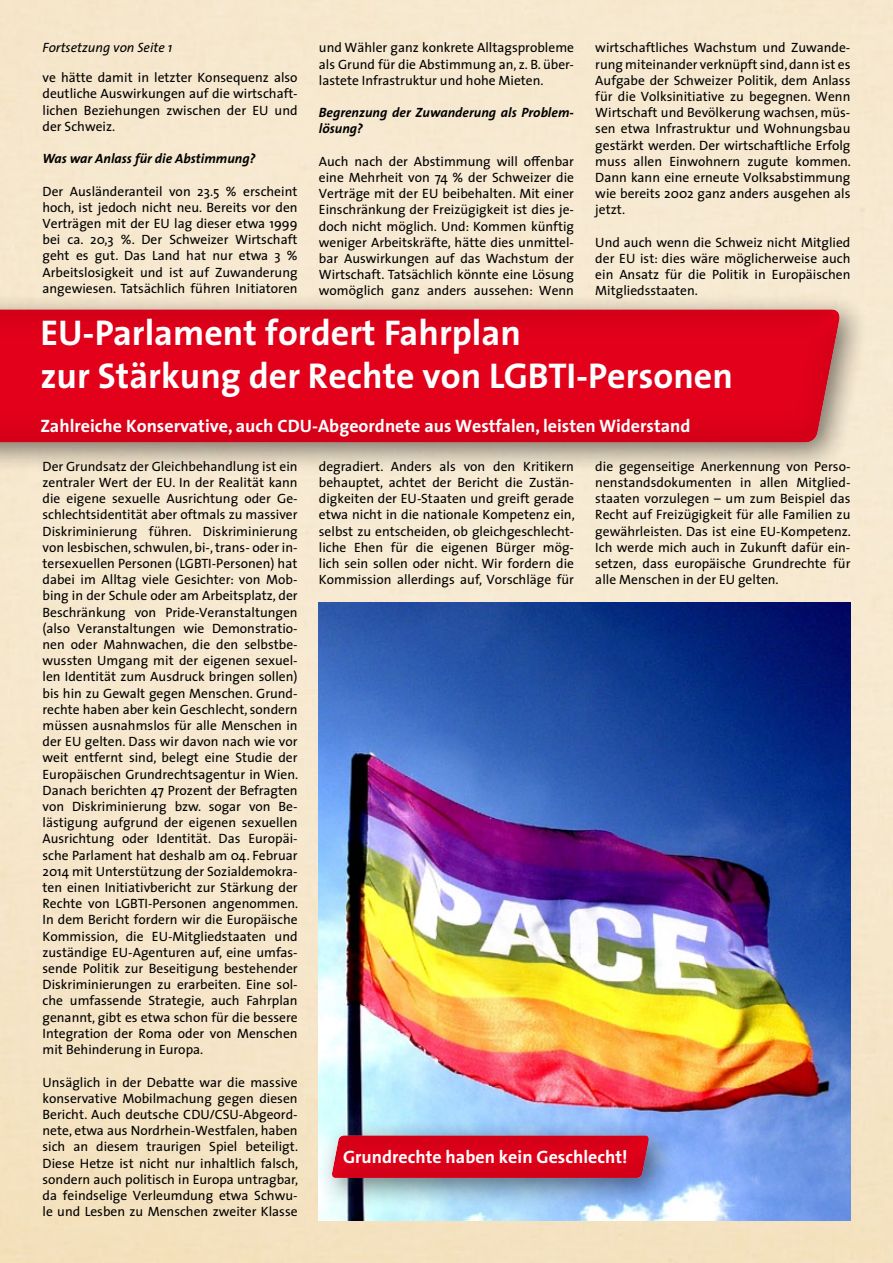
<style>
.page{position:relative;width:893px;height:1263px;background:#fff}
.page>*{position:absolute;margin:0;border:0;box-sizing:border-box;transform-origin:0 0}
.t1{font:36px/43.2px "The Sans 7 Bold Plain";color:#fff}
.t2{font:18px "The Sans 7 Bold Plain";color:#fff}
.t3{font:13.5px/16.2px "The Sans 5";color:#000;text-align:justify}
.t4{font:italic 700 13.5px/16.2px "The Sans 7";color:#000}
.t5{font:italic 13.5px "The Sans 5";color:#000}
</style>
<div class="page">
<img style="left:0;top:0;width:893px;height:1263px">
<div style="left:0;top:292px;width:867px;height:180px;background:#000;opacity:.5"></div>
<svg style="left:0;top:301px;width:843px;height:142px;background:#dd1026"></svg>
<img style="left:319px;top:602px;width:531px;height:618px">
<div style="left:314px;top:1118px;width:362px;height:90px;background:#000;opacity:.5"></div>
<svg style="left:330px;top:1133px;width:322px;height:46px;background:#cf142d"></svg>
<p class="t5" style="left:43px;top:37px;width:131px">Fortsetzung von Seite 1</p>
<p class="t3" style="left:43px;top:69px;width:257px">ve hätte damit in letzter Konsequenz also deutliche Auswirkungen auf die wirtschaft&shy;lichen Beziehungen zwischen der EU und der Schweiz.</p>
<p class="t4" style="left:43px;top:150px;width:214px">Was war Anlass für die Abstimmung?</p>
<p class="t3" style="left:43px;top:182px;width:257px">Der Ausländeranteil von 23.5 % erscheint hoch, ist jedoch nicht neu. Bereits vor den Verträgen mit der EU lag dieser etwa 1999 bei ca. 20,3 %. Der Schweizer Wirtschaft geht es gut. Das Land hat nur etwa 3 % Arbeitslosigkeit und ist auf Zuwanderung angewiesen. Tatsächlich führen Initiatoren</p>
<p class="t3" style="left:319px;top:39px;width:257px">und Wähler ganz konkrete Alltagsprobleme als Grund für die Abstimmung an, z. B. über&shy;lastete Infrastruktur und hohe Mieten.</p>
<p class="t4" style="left:319px;top:104px;width:257px">Begrenzung der Zuwanderung als Problem&shy;lösung?</p>
<p class="t3" style="left:319px;top:153px;width:257px">Auch nach der Abstimmung will offenbar eine Mehrheit von 74 % der Schweizer die Verträge mit der EU beibehalten. Mit einer Einschränkung der Freizügigkeit ist dies je&shy;doch nicht möglich. Und: Kommen künftig weniger Arbeitskräfte, hätte dies unmittel&shy;bar Auswirkungen auf das Wachstum der Wirtschaft. Tatsächlich könnte eine Lösung womöglich ganz anders aussehen: Wenn</p>
<p class="t3" style="left:595px;top:39px;width:257px">wirtschaftliches Wachstum und Zuwande&shy;rung miteinander verknüpft sind, dann ist es Aufgabe der Schweizer Politik, dem Anlass für die Volksinitiative zu begegnen. Wenn Wirtschaft und Bevölkerung wachsen, müs&shy;sen etwa Infrastruktur und Wohnungsbau gestärkt werden. Der wirtschaftliche Erfolg muss allen Einwohnern zugute kommen.<br>Dann kann eine erneute Volksabstimmung wie bereits 2002 ganz anders ausgehen als jetzt.</p>
<p class="t3" style="left:595px;top:234px;width:257px">Und auch wenn die Schweiz nicht Mitglied der EU ist: dies wäre möglicherweise auch ein Ansatz für die Politik in Europäischen Mitgliedsstaaten.</p>
<h1 class="t1" style="left:40px;top:310px;width:694px">EU-Parlament fordert Fahrplan<br>zur Stärkung der Rechte von LGBTI-Personen</h1>
<h2 class="t2" style="left:40px;top:410px;width:652px">Zahlreiche Konservative, auch CDU-Abgeordnete aus Westfalen, leisten Widerstand</h2>
<p class="t3" style="left:43px;top:458px;width:257px">Der Grundsatz der Gleichbehandlung ist ein zentraler Wert der EU. In der Realität kann die eigene sexuelle Ausrichtung oder Ge&shy;schlechtsidentität aber oftmals zu massiver Diskriminierung führen. Diskriminierung von lesbischen, schwulen, bi-, trans- oder in&shy;tersexuellen Personen (LGBTI-Personen) hat dabei im Alltag viele Gesichter: von Mob&shy;bing in der Schule oder am Arbeitsplatz, der Beschränkung von Pride-Veranstaltungen (also Veranstaltungen wie Demonstratio&shy;nen oder Mahnwachen, die den selbstbe&shy;wussten Umgang mit der eigenen sexuel&shy;len Identität zum Ausdruck bringen sollen) bis hin zu Gewalt gegen Menschen. Grund&shy;rechte haben aber kein Geschlecht, sondern müssen ausnahmslos für alle Menschen in der EU gelten. Dass wir davon nach wie vor weit entfernt sind, belegt eine Studie der Europäischen Grundrechtsagentur in Wien.<br>Danach berichten 47 Prozent der Befragten von Diskriminierung bzw. sogar von Be&shy;lästigung aufgrund der eigenen sexuellen Ausrichtung oder Identität. Das Europäi&shy;sche Parlament hat deshalb am 04. Februar 2014 mit Unterstützung der Sozialdemokra&shy;ten einen Initiativbericht zur Stärkung der Rechte von LGBTI-Personen angenommen.<br>In dem Bericht fordern wir die Europäische Kommission, die EU-Mitgliedstaaten und zuständige EU-Agenturen auf, eine umfas&shy;sende Politik zur Beseitigung bestehender Diskriminierungen zu erarbeiten. Eine sol&shy;che umfassende Strategie, auch Fahrplan genannt, gibt es etwa schon für die bessere Integration der Roma oder von Menschen mit Behinderung in Europa.</p>
<p class="t3" style="left:43px;top:1073px;width:257px">Unsäglich in der Debatte war die massive konservative Mobilmachung gegen diesen Bericht. Auch deutsche CDU/CSU-Abgeord&shy;nete, etwa aus Nordrhein-Westfalen, haben sich an diesem traurigen Spiel beteiligt.<br>Diese Hetze ist nicht nur inhaltlich falsch, sondern auch politisch in Europa untragbar, da feindselige Verleumdung etwa Schwu&shy;le und Lesben zu Menschen zweiter Klasse</p>
<p class="t3" style="left:319px;top:458px;width:257px">degradiert. Anders als von den Kritikern behauptet, achtet der Bericht die Zustän&shy;digkeiten der EU-Staaten und greift gerade etwa nicht in die nationale Kompetenz ein, selbst zu entscheiden, ob gleichgeschlecht&shy;liche Ehen für die eigenen Bürger mög&shy;lich sein sollen oder nicht. Wir fordern die Kommission allerdings auf, Vorschläge für</p>
<p class="t3" style="left:595px;top:458px;width:257px">die gegenseitige Anerkennung von Perso&shy;nenstandsdokumenten in allen Mitglied&shy;staaten vorzulegen – um zum Beispiel das Recht auf Freizügigkeit für alle Familien zu gewährleisten. Das ist eine EU-Kompetenz.<br>Ich werde mich auch in Zukunft dafür ein&shy;setzen, dass europäische Grundrechte für alle Menschen in der EU gelten.</p>
<h2 class="t2" style="left:343px;top:1141px;width:286px">Grundrechte haben kein Geschlecht!</h2>
</div>
